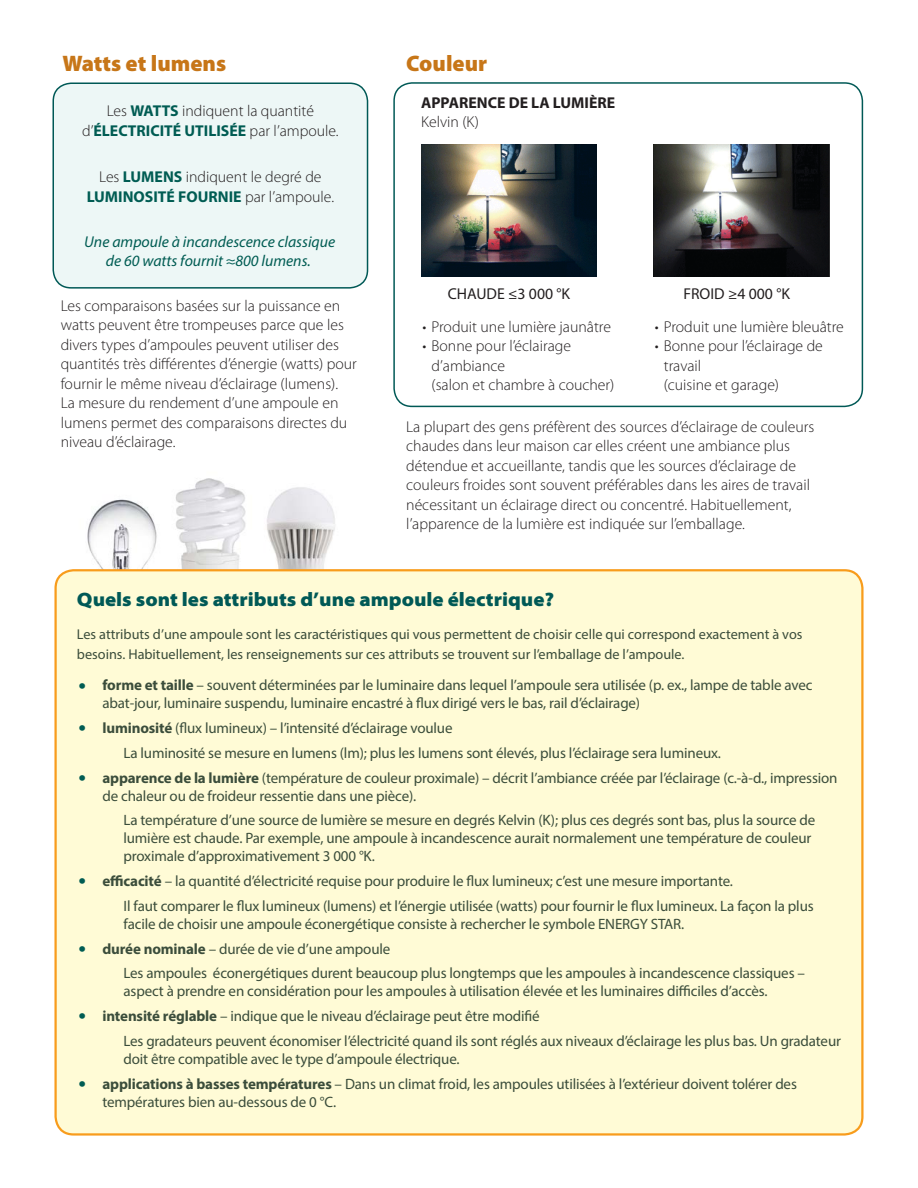
<style>
.page{position:relative;width:918px;height:1188px;background:#fff}
.page>*{position:absolute;margin:0;border:0;box-sizing:border-box;transform-origin:0 0}
.t1{font:900 22.5px "Myriad Pro";color:#c77618}
.t2{font:900 semi-expanded 19.5px "Myriad Pro";color:#005956}
.t3{font:300 15.75px/19.5px "Myriad Pro";color:#231f20}
.t4{font:italic 15.75px/18.9px "Myriad Pro";color:#005c53;text-align:center}
.t5{font:700 15.75px/19.5px "Myriad Pro";color:#231f20}
.t6{font:15.75px "Myriad Pro";color:#231f20}
.t7{font:15px/18px "Myriad Pro";letter-spacing:-.01em;color:#3b4d3b}
.t8{font:14.25px/19.5px "Myriad Pro";color:#3b4d3b}
.s1{font-weight:700;color:#005c53}
.s2{font-weight:300}
.s3{font-size:27px;color:#005c53}
.s4{font-weight:700}
</style>
<div class="page">
<img style="left:87px;top:478px;width:248px;height:91px">
<div style="left:393px;top:82px;width:470px;height:325px;border:2px solid #005956;border-radius:18px"></div>
<img style="left:421px;top:145px;width:176px;height:132px">
<img style="left:653px;top:145px;width:176px;height:132px">
<div style="left:53px;top:83px;width:315px;height:205px;background:#edf7f6;border-radius:18px"></div>
<div style="left:52px;top:82px;width:316px;height:207px;border:2px solid #005956;border-radius:18px"></div>
<div style="left:56px;top:570px;width:806px;height:564px;background:#fffbd6;border-radius:18px"></div>
<h2 class="t1" style="left:62px;top:51px;width:165px">Watts et lumens</h2>
<p class="t3" style="left:82px;top:101px;width:258px;text-align:center">Les <span class="s1">WATTS</span> indiquent la quantité d’<span class="s1">ÉLECTRICITÉ UTILISÉE</span> par l’ampoule.</p>
<p class="t3" style="left:87px;top:167px;width:249px;text-align:center">Les <span class="s1">LUMENS</span> indiquent le degré de<br><span class="s1">LUMINOSITÉ FOURNIE</span> par l’ampoule.</p>
<p class="t4" style="left:84px;top:232px;width:253px">Une ampoule à incandescence classique de 60 watts fournit ≈800 lumens.</p>
<p class="t3" style="left:61px;top:296px;width:298px">Les comparaisons basées sur la puissance en watts peuvent être trompeuses parce que les divers types d’ampoules peuvent utiliser des quantités très différentes d’énergie (watts) pour fournir le même niveau d’éclairage (lumens).<br>La mesure du rendement d’une ampoule en lumens permet des comparaisons directes du niveau d’éclairage.</p>
<h2 class="t1" style="left:406px;top:51px;width:82px">Couleur</h2>
<h3 class="t5" style="left:421px;top:92px;width:196px">APPARENCE DE LA LUMIÈRE<br><span class="s2">Kelvin (K)</span></h3>
<p class="t6" style="left:448px;top:284px;width:124px">CHAUDE ≤3 000 °K</p>
<p class="t3" style="left:423px;top:317px;width:190px">• Produit une lumière jaunâtre</p>
<p class="t3" style="left:432px;top:336px;width:184px;text-indent:-9px">• Bonne pour l’éclairage d’ambiance<br>(salon et chambre à coucher)</p>
<p class="t6" style="left:683px;top:284px;width:108px">FROID ≥4 000 °K</p>
<p class="t3" style="left:655px;top:317px;width:191px">• Produit une lumière bleuâtre</p>
<p class="t3" style="left:664px;top:336px;width:161px;text-indent:-9px">• Bonne pour l’éclairage de travail<br>(cuisine et garage)</p>
<p class="t3" style="left:406px;top:417px;width:410px">La plupart des gens préfèrent des sources d’éclairage de couleurs chaudes dans leur maison car elles créent une ambiance plus détendue et accueillante, tandis que les sources d’éclairage de couleurs froides sont souvent préférables dans les aires de travail nécessitant un éclairage direct ou concentré. Habituellement, l’apparence de la lumière est indiquée sur l’emballage.</p>
<h2 class="t2" style="left:77px;top:589px;width:479px">Quels sont les attributs d’une ampoule électrique?</h2>
<p class="t8" style="left:77px;top:625px;width:727px">Les attributs d’une ampoule sont les caractéristiques qui vous permettent de choisir celle qui correspond exactement à vos besoins. Habituellement, les renseignements sur ces attributs se trouvent sur l’emballage de l’ampoule.</p>
<p class="t7" style="left:102px;top:676px;width:711px;text-indent:-24px"><span class="s3">•</span> <span class="s4">forme et taille</span> – souvent déterminées par le luminaire dans lequel l’ampoule sera utilisée (p. ex., lampe de table avec abat-jour, luminaire suspendu, luminaire encastré à flux dirigé vers le bas, rail d’éclairage)</p>
<p class="t7" style="left:78px;top:719px;width:376px"><span class="s3">•</span> <span class="s4">luminosité</span> (flux lumineux) – l’intensité d’éclairage voulue</p>
<p class="t7" style="left:123px;top:744px;width:599px">La luminosité se mesure en lumens (lm); plus les lumens sont élevés, plus l’éclairage sera lumineux.</p>
<p class="t7" style="left:102px;top:768px;width:737px;text-indent:-24px"><span class="s3">•</span> <span class="s4">apparence de la lumière</span> (température de couleur proximale) – décrit l’ambiance créée par l’éclairage (c.-à-d., impression de chaleur ou de froideur ressentie dans une pièce).</p>
<p class="t7" style="left:123px;top:811px;width:693px">La température d’une source de lumière se mesure en degrés Kelvin (K); plus ces degrés sont bas, plus la source de lumière est chaude. Par exemple, une ampoule à incandescence aurait normalement une température de couleur proximale d’approximativement 3 000 °K.</p>
<p class="t7" style="left:78px;top:872px;width:656px"><span class="s3">•</span> <span class="s4">efficacité</span> – la quantité d’électricité requise pour produire le flux lumineux; c’est une mesure importante.</p>
<p class="t7" style="left:123px;top:897px;width:692px">Il faut comparer le flux lumineux (lumens) et l’énergie utilisée (watts) pour fournir le flux lumineux. La façon la plus facile de choisir une ampoule éconergétique consiste à rechercher le symbole ENERGY STAR.</p>
<p class="t7" style="left:78px;top:939px;width:313px"><span class="s3">•</span> <span class="s4">durée nominale</span> – durée de vie d’une ampoule</p>
<p class="t7" style="left:123px;top:964px;width:683px">Les ampoules éconergétiques durent beaucoup plus longtemps que les ampoules à incandescence classiques – aspect à prendre en considération pour les ampoules à utilisation élevée et les luminaires difficiles d’accès.</p>
<p class="t7" style="left:78px;top:1007px;width:463px"><span class="s3">•</span> <span class="s4">intensité réglable</span> – indique que le niveau d’éclairage peut être modifié</p>
<p class="t7" style="left:123px;top:1032px;width:719px">Les gradateurs peuvent économiser l’électricité quand ils sont réglés aux niveaux d’éclairage les plus bas. Un gradateur doit être compatible avec le type d’ampoule électrique.</p>
<p class="t7" style="left:102px;top:1074px;width:696px;text-indent:-24px"><span class="s3">•</span> <span class="s4">applications à basses températures</span> – Dans un climat froid, les ampoules utilisées à l’extérieur doivent tolérer des températures bien au-dessous de 0 °C.</p>
</div>
